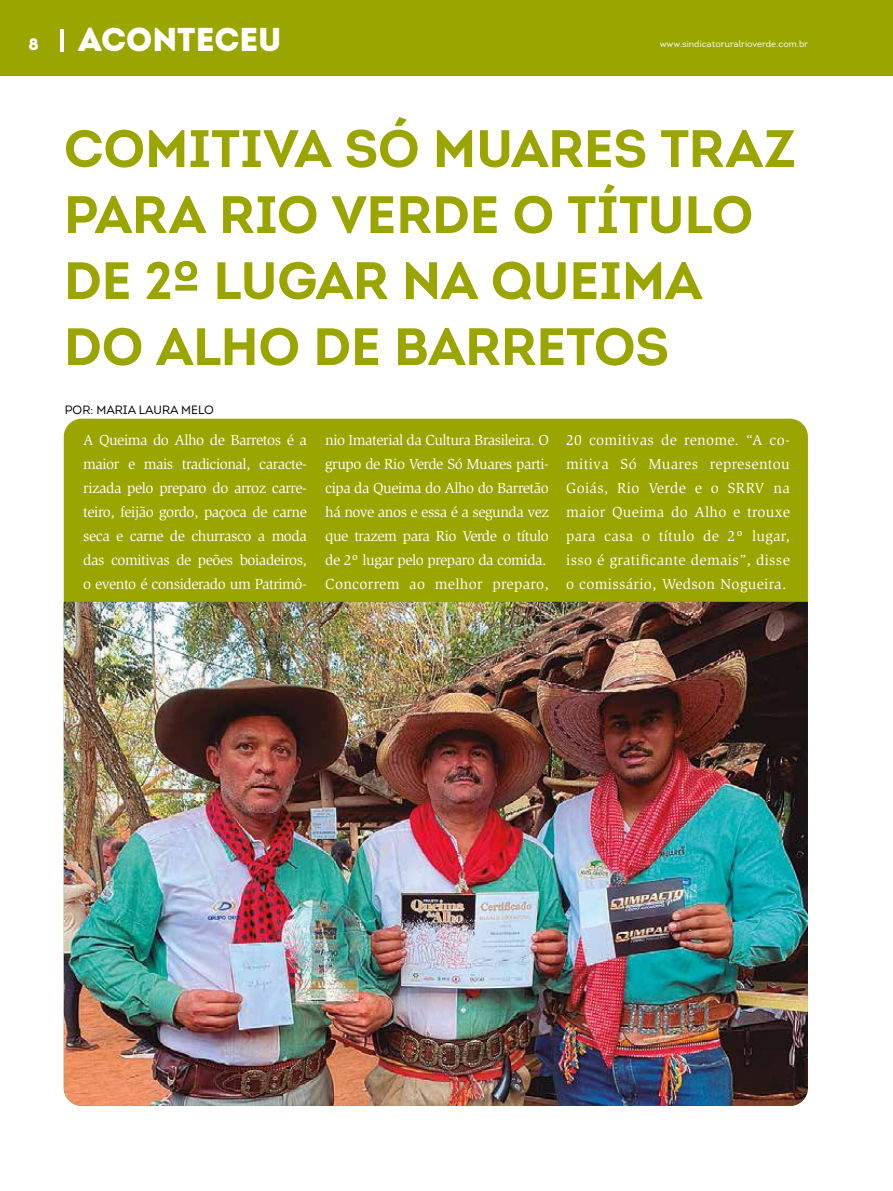
<style>
.page{position:relative;width:893px;height:1191px;background:#fff}
.page>*{position:absolute;margin:0;border:0;box-sizing:border-box;transform-origin:0 0}
.t1{font:700 52.5px/66px "Intro";letter-spacing:-.01em;color:#9aa500}
.t2{font:33px "Intro Black Alt";color:#fff}
.t3{font:15px/24px "Slimbach Std";letter-spacing:-.03em;color:#fff;text-align:justify}
.t4{font:12px "Intro";color:#000}
.t5{font:9px "Intro";color:#fff}
.s1{font-size:16.5px}
</style>
<div class="page">
<div style="left:0;top:0;width:893px;height:75px;background:#9aa500"></div>
<hr style="left:60px;top:29px;width:4px;height:22px;background:#fff">
<div style="left:64px;top:419px;width:744px;height:225px;background:#9aa500;border-radius:18px"></div>
<img style="left:64px;top:602px;width:744px;height:504px">
<h2 class="t2" style="left:29px;top:18px;width:254px"><span class="s1">8</span> ACONTECEU</h2>
<p class="t5" style="left:660px;top:39px;width:150px">www.sindicatoruralrioverde.com.br</p>
<h1 class="t1" style="left:64px;top:115px;width:734px">COMITIVA SÓ MUARES TRAZ<br>PARA RIO VERDE O TÍTULO<br>DE 2º LUGAR NA QUEIMA<br>DO ALHO DE BARRETOS</h1>
<p class="t4" style="left:65px;top:403px;width:150px">POR: MARIA LAURA MELO</p>
<p class="t3" style="left:83px;top:428px;width:225px">A Queima do Alho de Barretos é a maior e mais tradicional, caracte&shy;rizada pelo preparo do arroz carre&shy;teiro, feijão gordo, paçoca de carne seca e carne de churrasco a moda das comitivas de peões boiadeiros, o evento é considerado um Patrimô-</p>
<p class="t3" style="left:325px;top:428px;width:225px;text-align:left">nio Imaterial da Cultura Brasileira. O grupo de Rio Verde Só Muares parti&shy;cipa da Queima do Alho do Barretão há nove anos e essa é a segunda vez que trazem para Rio Verde o título de 2º lugar pelo preparo da comida.<br>Concorrem ao melhor preparo,</p>
<p class="t3" style="left:566px;top:428px;width:225px">20 comitivas de renome. “A co&shy;mitiva Só Muares representou Goiás, Rio Verde e o SRRV na maior Queima do Alho e trouxe para casa o título de 2º lugar, isso é gratificante demais”, disse o comissário, Wedson Nogueira.</p>
</div>
